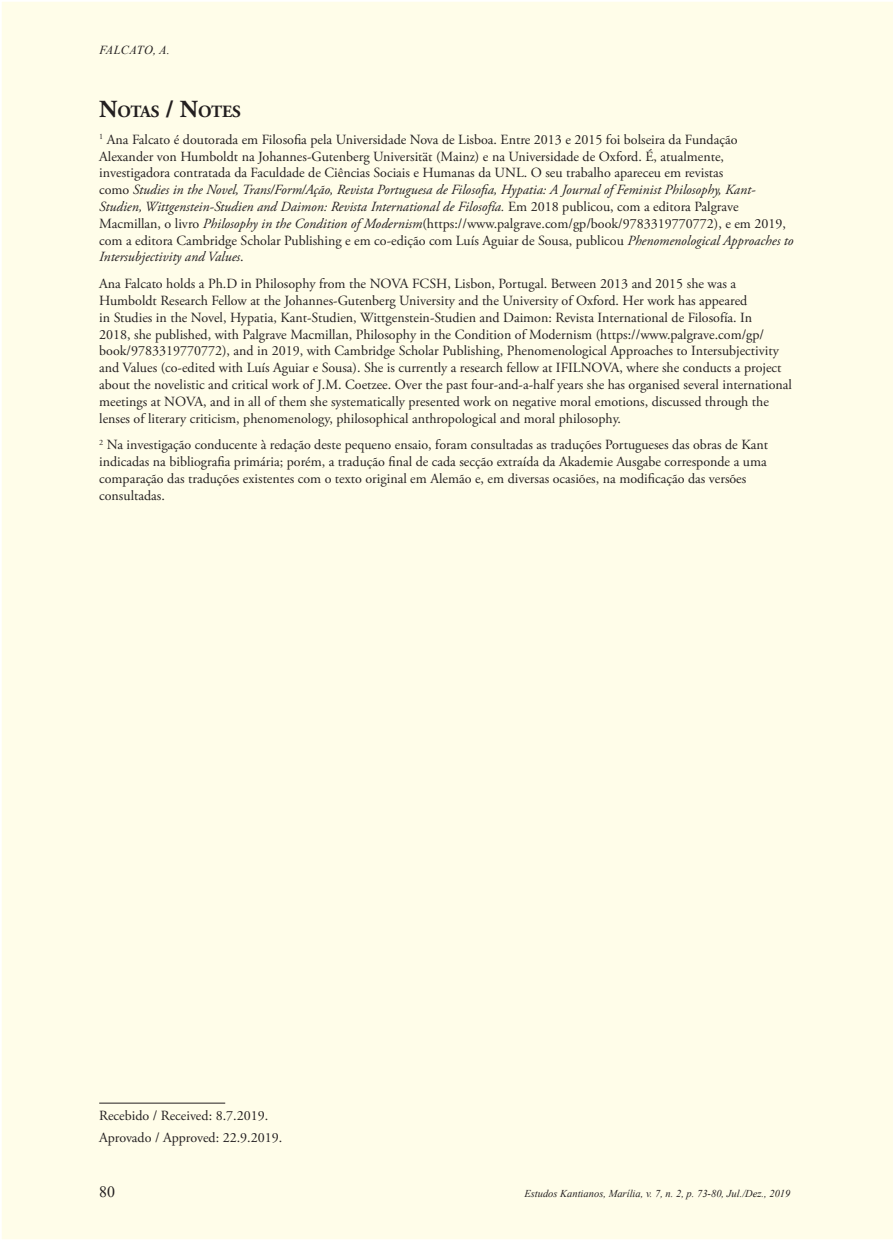
<style>
.page{position:relative;width:893px;height:1241px;background:#fff}
.page>*{position:absolute;margin:0;border:0;box-sizing:border-box;transform-origin:0 0}
.Titulo_interno{font:700 17.15px "Adobe Garamond Pro";letter-spacing:-.015em;color:#231f20}
.t1{font:15.75px "Times New Roman";color:#231f20}
.Notas{font:14px/16.8px "Adobe Garamond Pro";color:#231f20}
.Roda_pé{font:14px "Adobe Garamond Pro";color:#231f20}
.t2{font:italic 12.25px "Times New Roman";letter-spacing:.025em;color:#231f20}
.t3{font:italic 10.5px "Times New Roman";color:#231f20}
.s1{font-size:24.5px}
.s2{font-style:italic}
</style>
<div class="page">
<div style="left:2px;top:2px;width:891px;height:1237px;background:#fffde9"></div>
<hr style="left:99px;top:1102px;width:126px;height:1px;background:#231f20">
<p class="t2" style="left:99px;top:41px;width:72px">FALCATO, A.</p>
<p class="Titulo_interno" style="left:99px;top:102px;width:142px"><span class="s1">N</span>OTAS <span class="s1">/ N</span>OTES</p>
<p class="Notas" style="left:99px;top:131px;width:696px"><sup>1</sup> Ana Falcato é doutorada em Filosofia pela Universidade Nova de Lisboa. Entre 2013 e 2015 foi bolseira da Fundação Alexander von Humboldt na Johannes-Gutenberg Universität (Mainz) e na Universidade de Oxford. É, atualmente, investigadora contratada da Faculdade de Ciências Sociais e Humanas da UNL. O seu trabalho apareceu em revistas<br>como <span class="s2">Studies in the Novel, Trans/Form/Ação, Revista Portuguesa de Filosofia, Hypatia: A Journal of Feminist Philosophy, Kant-Studien, Wittgenstein-Studien and Daimon: Revista International de Filosofía.</span> Em 2018 publicou, com a editora Palgrave Macmillan, o livro <span class="s2">Philosophy in the Condition of Modernism</span>(https://www.palgrave.com/gp/book/9783319770772), e em 2019, com a editora Cambridge Scholar Publishing e em co-edição com Luís Aguiar de Sousa, publicou <span class="s2">Phenomenological Approaches to Intersubjectivity and Values</span>.</p>
<p class="Notas" style="left:99px;top:276px;width:694px">Ana Falcato holds a Ph.D in Philosophy from the NOVA FCSH, Lisbon, Portugal. Between 2013 and 2015 she was a Humboldt Research Fellow at the Johannes-Gutenberg University and the University of Oxford. Her work has appeared<br>in Studies in the Novel, Hypatia, Kant-Studien, Wittgenstein-Studien and Daimon: Revista International de Filosofía. In<br>2018, she published, with Palgrave Macmillan, Philosophy in the Condition of Modernism (https://www.palgrave.com/gp/ book/9783319770772), and in 2019, with Cambridge Scholar Publishing, Phenomenological Approaches to Intersubjectivity and Values (co-edited with Luís Aguiar e Sousa). She is currently a research fellow at IFILNOVA, where she conducts a project about the novelistic and critical work of J.M. Coetzee. Over the past four-and-a-half years she has organised several international meetings at NOVA, and in all of them she systematically presented work on negative moral emotions, discussed through the lenses of literary criticism, phenomenology, philosophical anthropological and moral philosophy.</p>
<p class="Notas" style="left:99px;top:437px;width:670px"><sup>2</sup> Na investigação conducente à redação deste pequeno ensaio, foram consultadas as traduções Portugueses das obras de Kant indicadas na bibliografia primária; porém, a tradução final de cada secção extraída da Akademie Ausgabe corresponde a uma comparação das traduções existentes com o texto original em Alemão e, em diversas ocasiões, na modificação das versões consultadas.</p>
<p class="Roda_pé" style="left:99px;top:1106px;width:170px">Recebido / Received: 8.7.2019.</p>
<p class="Roda_pé" style="left:99px;top:1128px;width:184px">Aprovado / Approved: 22.9.2019.</p>
<p class="t1" style="left:99px;top:1180px;width:17px">80</p>
<p class="t3" style="left:524px;top:1185px;width:268px">Estudos Kantianos, Marília, v. 7, n. 2, p. 73-80, Jul./Dez., 2019</p>
</div>
